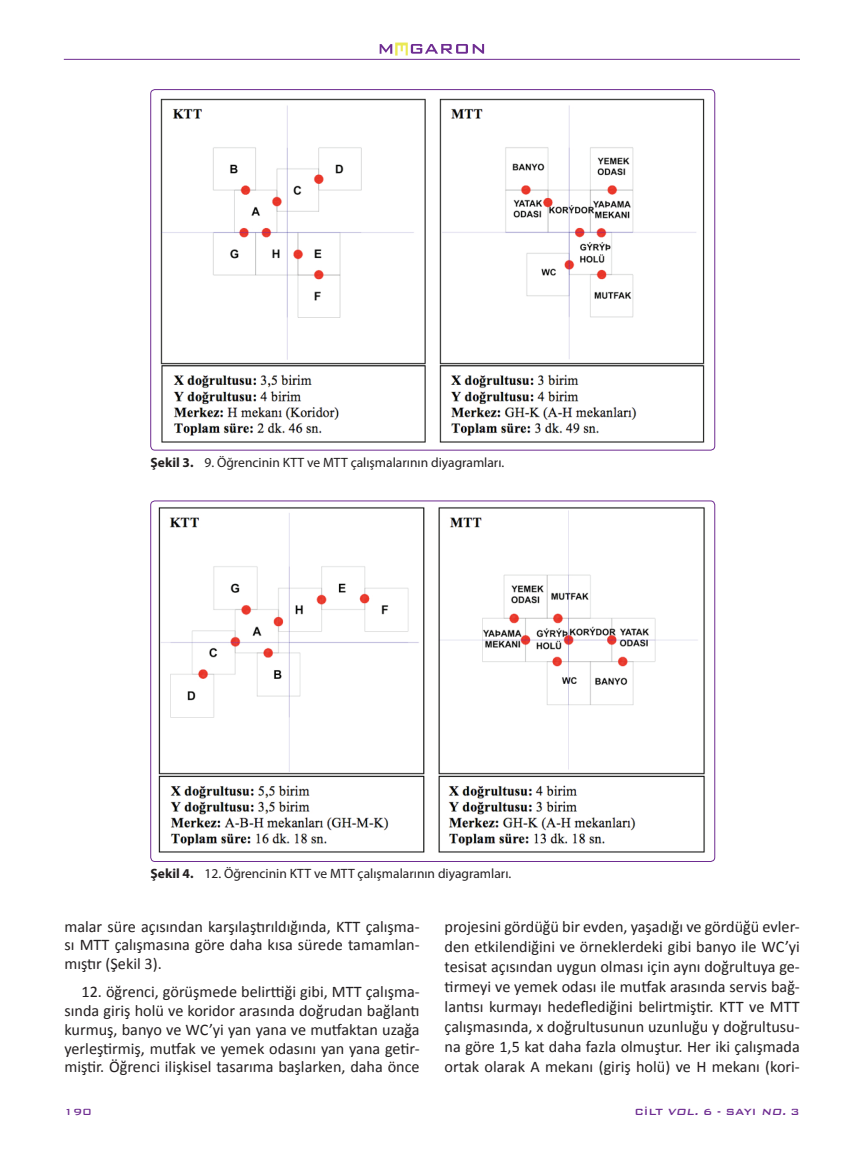
<style>
.page{position:relative;width:851px;height:1149px;background:#fff}
.page>*{position:absolute;margin:0;border:0;box-sizing:border-box;transform-origin:0 0}
.t1{font:16.2px/20.1px "Calibri";color:#231f20;text-align:justify}
.t2{font:13.5px "Myriad Pro";color:#231f20}
.t3{font:500 12px "Bank Gothic BT";color:#6e2c91}
.s1{font-weight:700}
.s2{font-style:italic}
</style>
<div class="page">
<svg style="left:379px;top:43px;width:105px;height:13px"></svg>
<hr style="left:64px;top:59px;width:735px;height:1px;background:#6e2c91">
<img style="left:158px;top:507px;width:547px;height:346px">
<img style="left:160px;top:98px;width:545px;height:345px">
<p class="t2" style="left:150px;top:453px;width:355px"><span class="s1">Şekil 3.</span> 9. Öğrencinin KTT ve MTT çalışmalarının diyagramları.</p>
<p class="t2" style="left:150px;top:864px;width:362px"><span class="s1">Şekil 4.</span> 12. Öğrencinin KTT ve MTT çalışmalarının diyagramları.</p>
<p class="t1" style="left:64px;top:915px;width:356px;line-height:18.9px">malar süre açısından karşılaştırıldığında, KTT çalışma&shy;sı MTT çalışmasına göre daha kısa sürede tamamlan&shy;mıştır (Şekil 3).</p>
<p class="t1" style="left:64px;top:980px;width:357px;line-height:18.9px;text-indent:17px">12. öğrenci, görüşmede belirttiği gibi, MTT çalışma&shy;sında giriş holü ve koridor arasında doğrudan bağlantı kurmuş, banyo ve WC’yi yan yana ve mutfaktan uzağa yerleştirmiş, mutfak ve yemek odasını yan yana getir&shy;miştir. Öğrenci ilişkisel tasarıma başlarken, daha önce</p>
<p class="t1" style="left:444px;top:915px;width:357px">projesini gördüğü bir evden, yaşadığı ve gördüğü evler&shy;den etkilendiğini ve örneklerdeki gibi banyo ile WC’yi tesisat açısından uygun olması için aynı doğrultuya ge&shy;tirmeyi ve yemek odası ile mutfak arasında servis bağ&shy;lantısı kurmayı hedeflediğini belirtmiştir. KTT ve MTT çalışmasında, x doğrultusunun uzunluğu y doğrultusu&shy;na göre 1,5 kat daha fazla olmuştur. Her iki çalışmada ortak olarak A mekanı (giriş holü) ve H mekanı (kori-</p>
<p class="t3" style="left:64px;top:1104px;width:29px">190</p>
<p class="t3" style="left:634px;top:1104px;width:167px">CİLT <span class="s2">VOL.</span> 6 - SAYI <span class="s2">NO.</span> 3</p>
</div>
